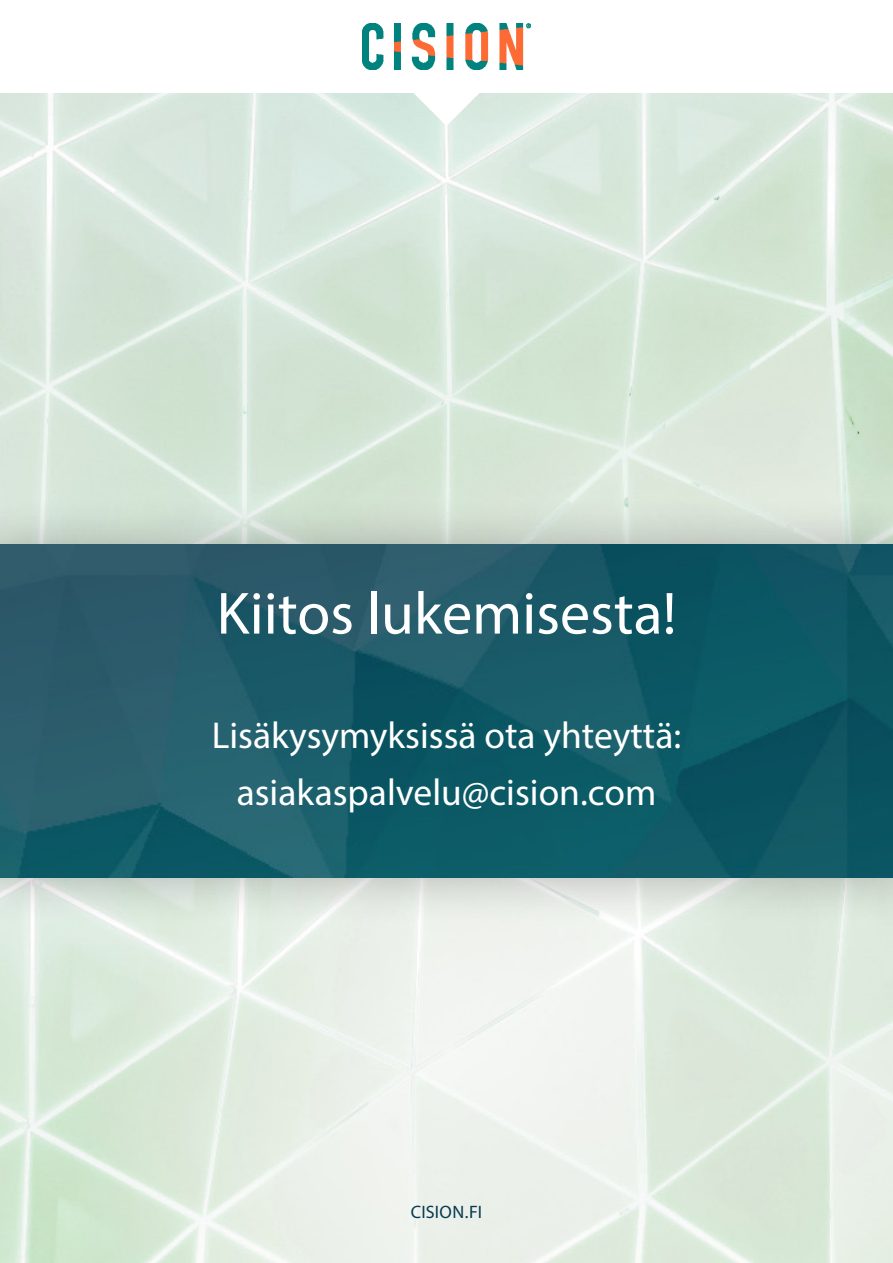
<style>
.page{position:relative;width:893px;height:1263px;background:#fff}
.page>*{position:absolute;margin:0;border:0;box-sizing:border-box;transform-origin:0 0}
.t1{font:60px "Myriad Pro";color:#fff}
.t2{font:37.5px "Myriad Pro";color:#fff}
.t3{font:18px "Myriad Pro";letter-spacing:.01em;color:#053a4f}
</style>
<div class="page">
<img style="left:0;top:93px;width:893px;height:1170px">
<div style="left:0;top:496px;width:893px;height:429px;background:#231f20;opacity:.3"></div>
<img style="left:0;top:544px;width:893px;height:334px">
<svg style="left:413px;top:93px;width:67px;height:33px"></svg>
<img style="left:363px;top:23px;width:167px;height:47px">
<p class="t1" style="left:217px;top:576px;width:461px">Kiitos lukemisesta!</p>
<p class="t2" style="left:212px;top:712px;width:471px">Lisäkysymyksissä ota yhteyttä:</p>
<p class="t2" style="left:237px;top:769px;width:421px">asiakaspalvelu@cision.com</p>
<p class="t3" style="left:411px;top:1201px;width:73px">CISION.FI</p>
</div>
